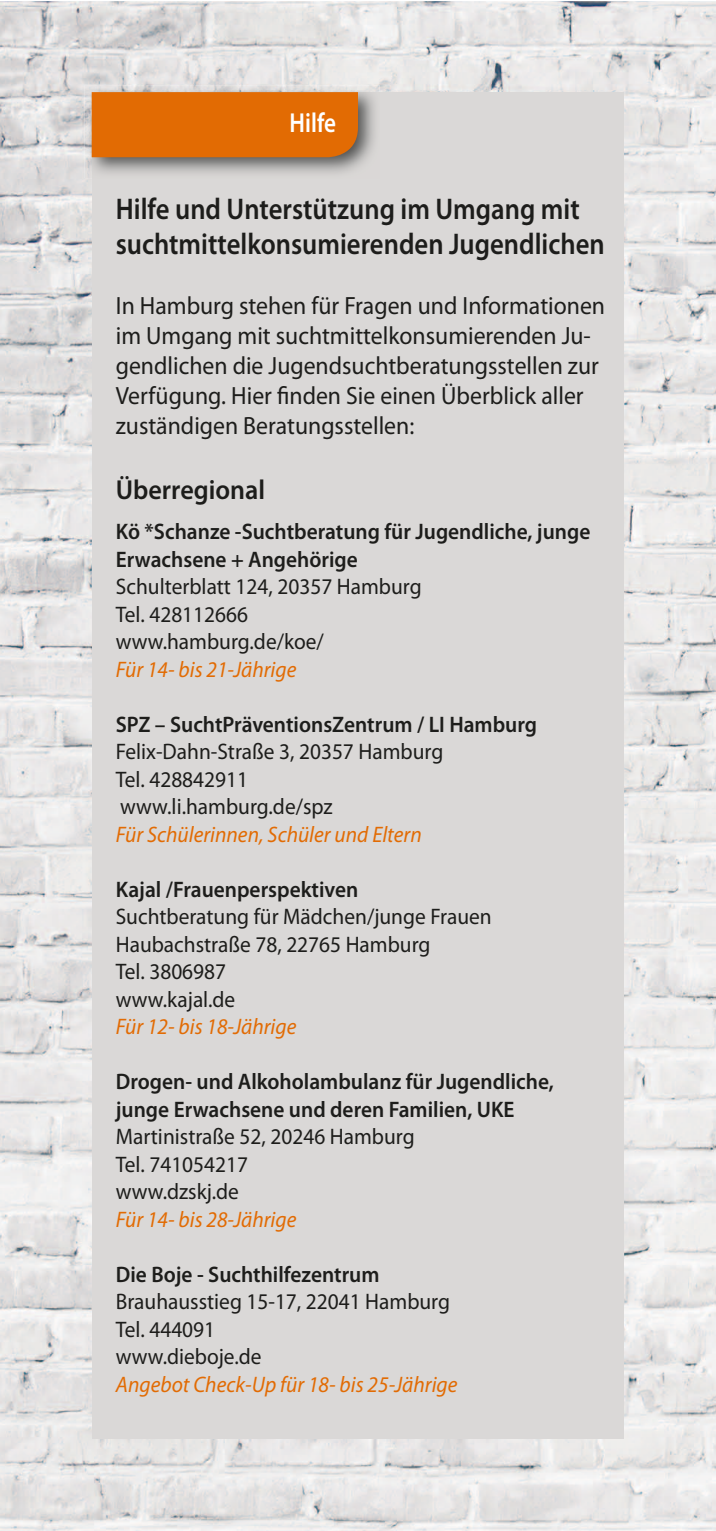
<style>
.page{position:relative;width:716px;height:1531px;background:#fff}
.page>*{position:absolute;margin:0;border:0;box-sizing:border-box;transform-origin:0 0}
.t1{font:600 30px/35px "Myriad Pro";color:#1d1d1b;scale:.89 1}
.t2{font:600 27.5px "Myriad Pro";color:#1d1d1b;scale:.95 1}
.t3{font:600 27.5px "Myriad Pro";color:#fff;scale:.84 1}
.t4{font:25px/30px "Myriad Pro";color:#1d1d1b;scale:.95 1}
.t5{font:22.5px/27.5px "Myriad Pro";color:#1d1d1b;scale:.95 1}
.t6{font:600 22.5px/27.5px "Myriad Pro";color:#1d1d1b;scale:.95 1}
.t7{font:italic 22.5px "Myriad Pro";color:#e26b03;scale:.95 1}
</style>
<div class="page">
<img style="left:0;top:1px;width:716px;height:1530px">
<div style="left:92px;top:92px;width:532px;height:1347px;background:#dad8d7"></div>
<img style="left:85px;top:85px;width:294px;height:93px">
<img style="left:92px;top:92px;width:287px;height:86px">
<div style="left:92px;top:92px;width:266px;height:65px;background:#e26b03"></div>
<p class="t3" style="left:290px;top:105px;width:57px">Hilfe</p>
<h1 class="t1" style="left:116px;top:191px;width:551px">Hilfe und Unterstützung im Umgang mit suchtmittelkonsumierenden Jugendlichen</h1>
<p class="t4" style="left:116px;top:290px;width:516px">In Hamburg stehen für Fragen und Informationen im Umgang mit suchtmittelkonsumierenden Ju&shy;gendlichen die Jugendsuchtberatungsstellen zur Verfügung. Hier finden Sie einen Überblick aller zuständigen Beratungsstellen:</p>
<p class="t2" style="left:116px;top:472px;width:159px">Überregional</p>
<p class="t6" style="left:116px;top:517px;width:501px">Kö *Schanze -Suchtberatung für Jugendliche, junge<br>Erwachsene + Angehörige</p>
<p class="t5" style="left:116px;top:572px;width:323px">Schulterblatt 124, 20357 Hamburg<br>Tel. 428112666 www.hamburg.de/koe/</p>
<p class="t7" style="left:116px;top:655px;width:192px">Für 14- bis 21-Jährige</p>
<p class="t6" style="left:116px;top:710px;width:445px">SPZ – SuchtPräventionsZentrum / LI Hamburg</p>
<p class="t5" style="left:116px;top:737px;width:346px">Felix-Dahn-Straße 3, 20357 Hamburg<br>Tel. 428842911 www.li.hamburg.de/spz</p>
<p class="t7" style="left:116px;top:820px;width:323px">Für Schülerinnen, Schüler und Eltern</p>
<p class="t6" style="left:116px;top:875px;width:257px">Kajal /Frauenperspektiven</p>
<p class="t5" style="left:116px;top:902px;width:397px">Suchtberatung für Mädchen/junge Frauen<br>Haubachstraße 78, 22765 Hamburg<br>Tel. 3806987<br>www.kajal.de</p>
<p class="t7" style="left:116px;top:1013px;width:192px">Für 12- bis 18-Jährige</p>
<p class="t6" style="left:116px;top:1067px;width:462px">Drogen- und Alkoholambulanz für Jugendliche, junge Erwachsene und deren Familien, UKE</p>
<p class="t5" style="left:116px;top:1122px;width:316px">Martinistraße 52, 20246 Hamburg<br>Tel. 741054217<br>www.dzskj.de</p>
<p class="t7" style="left:116px;top:1205px;width:192px">Für 14- bis 28-Jährige</p>
<p class="t6" style="left:116px;top:1260px;width:279px">Die Boje - Suchthilfezentrum</p>
<p class="t5" style="left:116px;top:1287px;width:353px">Brauhausstieg 15-17, 22041 Hamburg<br>Tel. 444091<br>www.dieboje.de</p>
<p class="t7" style="left:116px;top:1370px;width:361px">Angebot Check-Up für 18- bis 25-Jährige</p>
</div>
